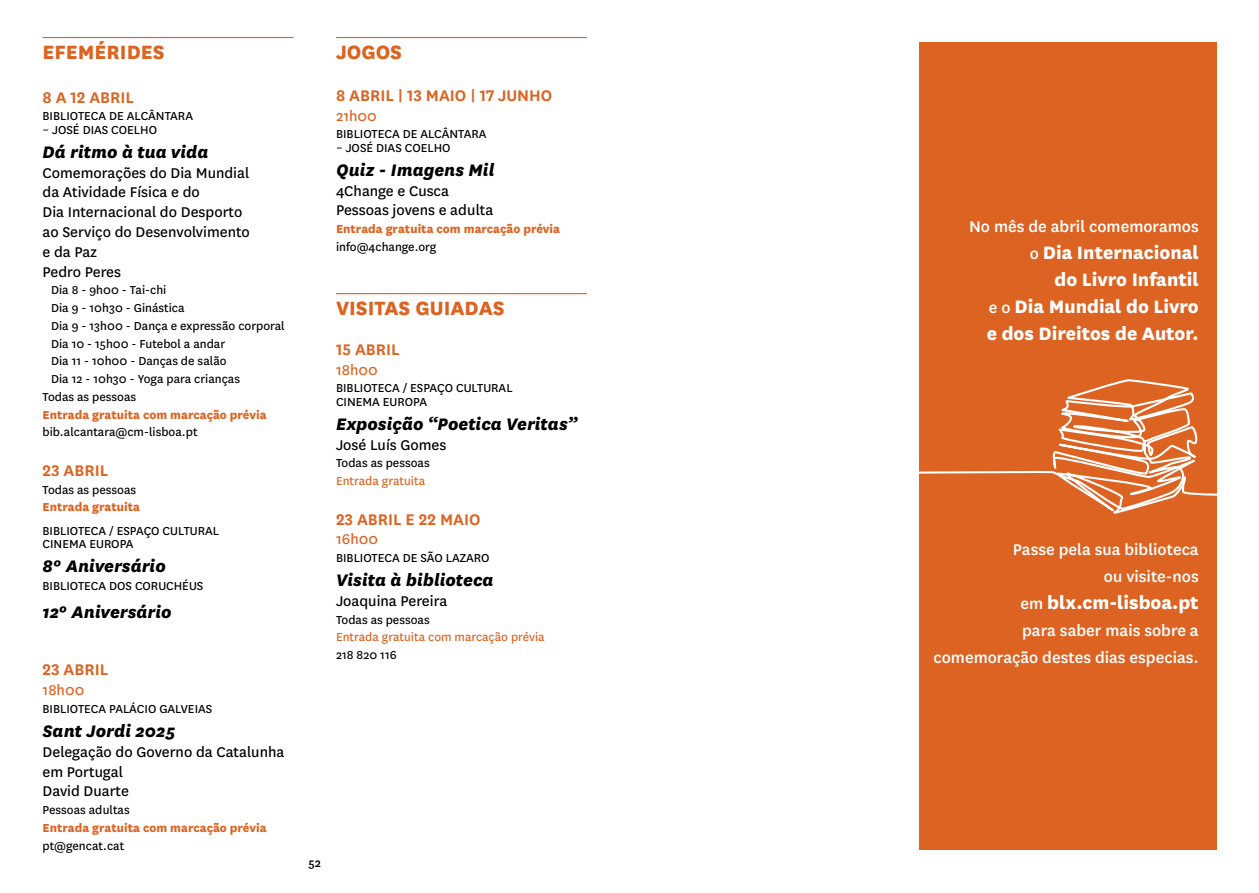
<style>
.page{position:relative;width:1259px;height:893px;background:#fff}
.page>*{position:absolute;margin:0;border:0;box-sizing:border-box;transform-origin:0 0}
.t1{font:800 22.5px "National";color:#dc6321}
.t2{font:800 21px/27px "National";color:#fff;text-align:right}
.t3{font:italic 800 19.5px "National";color:#000}
.t4{font:500 18px/27px "National";color:#fff;text-align:right}
.t5{font:600 18px "National";color:#dc6321}
.t6{font:16.5px/19.8px "National";color:#000}
.t7{font:16.5px "National";color:#dc6321}
.t8{font:13.5px/13.5px "National";color:#000}
.t9{font:800 13.5px "National";color:#dc6321}
.t10{font:13.5px "National";color:#dc6321}
.t11{font:500 13.5px "National";color:#000}
.s1{font-weight:500;font-size:18px}
</style>
<div class="page">
<hr style="left:43px;top:37px;width:250px;height:1px;background:#dc6321">
<hr style="left:336px;top:37px;width:251px;height:1px;background:#dc6321">
<hr style="left:336px;top:293px;width:251px;height:1px;background:#dc6321">
<div style="left:918px;top:43px;width:298px;height:807px;background:#dc6321"></div>
<svg style="left:918px;top:379px;width:299px;height:135px"></svg>
<h1 class="t1" style="left:43px;top:36px;width:124px">EFEMÉRIDES</h1>
<h3 class="t5" style="left:43px;top:85px;width:93px">8 A 12 ABRIL</h3>
<p class="t8" style="left:43px;top:109px;width:152px">BIBLIOTECA DE ALCÂNTARA</p>
<p class="t8" style="left:43px;top:122px;width:116px">– JOSÉ DIAS COELHO</p>
<h3 class="t3" style="left:43px;top:138px;width:167px">Dá ritmo à tua vida</h3>
<p class="t6" style="left:43px;top:162px;width:209px">Comemorações do Dia Mundial da Atividade Física e do<br>Dia Internacional do Desporto ao Serviço do Desenvolvimento e da Paz<br>Pedro Peres</p>
<p class="t8" style="left:51px;top:283px;width:117px">Dia 8 - 9h00 - Tai-chi</p>
<p class="t8" style="left:51px;top:301px;width:135px">Dia 9 - 10h30 - Ginástica</p>
<p class="t8" style="left:51px;top:318px;width:235px">Dia 9 - 13h00 - Dança e expressão corporal</p>
<p class="t8" style="left:51px;top:336px;width:176px">Dia 10 - 15h00 - Futebol a andar</p>
<p class="t8" style="left:51px;top:354px;width:177px">Dia 11 - 10h00 - Danças de salão</p>
<p class="t8" style="left:51px;top:372px;width:190px">Dia 12 - 10h30 - Yoga para crianças</p>
<p class="t8" style="left:43px;top:389px;width:95px">Todas as pessoas</p>
<p class="t9" style="left:43px;top:405px;width:226px">Entrada gratuita com marcação prévia</p>
<p class="t8" style="left:43px;top:425px;width:157px">bib.alcantara@cm-lisboa.pt</p>
<h3 class="t5" style="left:43px;top:458px;width:67px">23 ABRIL</h3>
<p class="t8" style="left:43px;top:482px;width:95px">Todas as pessoas</p>
<p class="t9" style="left:43px;top:497px;width:99px">Entrada gratuita</p>
<p class="t8" style="left:43px;top:523px;width:178px">BIBLIOTECA / ESPAÇO CULTURAL<br>CINEMA EUROPA</p>
<h3 class="t3" style="left:43px;top:553px;width:125px">8º Aniversário</h3>
<p class="t8" style="left:43px;top:578px;width:162px">BIBLIOTECA DOS CORUCHÉUS</p>
<h3 class="t3" style="left:43px;top:599px;width:131px">12º Aniversário</h3>
<h3 class="t5" style="left:43px;top:657px;width:67px">23 ABRIL</h3>
<p class="t7" style="left:43px;top:679px;width:43px">18h00</p>
<p class="t8" style="left:43px;top:701px;width:171px">BIBLIOTECA PALÁCIO GALVEIAS</p>
<h3 class="t3" style="left:43px;top:717px;width:134px">Sant Jordi 2025</h3>
<p class="t6" style="left:43px;top:741px;width:243px">Delegação do Governo da Catalunha em Portugal<br>David Duarte</p>
<p class="t8" style="left:43px;top:802px;width:89px">Pessoas adultas</p>
<p class="t9" style="left:43px;top:818px;width:226px">Entrada gratuita com marcação prévia</p>
<p class="t8" style="left:43px;top:838px;width:83px">pt@gencat.cat</p>
<h1 class="t1" style="left:336px;top:36px;width:68px">JOGOS</h1>
<h3 class="t5" style="left:336px;top:83px;width:218px">8 ABRIL | 13 MAIO | 17 JUNHO</h3>
<p class="t7" style="left:336px;top:105px;width:42px">21h00</p>
<p class="t8" style="left:336px;top:127px;width:152px">BIBLIOTECA DE ALCÂNTARA</p>
<p class="t8" style="left:336px;top:140px;width:116px">– JOSÉ DIAS COELHO</p>
<h3 class="t3" style="left:336px;top:156px;width:160px">Quiz - Imagens Mil</h3>
<p class="t6" style="left:336px;top:180px;width:159px">4Change e Cusca<br>Pessoas jovens e adulta</p>
<p class="t9" style="left:336px;top:219px;width:226px">Entrada gratuita com marcação prévia</p>
<p class="t8" style="left:336px;top:239px;width:102px">info@4change.org</p>
<h1 class="t1" style="left:336px;top:292px;width:170px">VISITAS GUIADAS</h1>
<h3 class="t5" style="left:336px;top:337px;width:65px">15 ABRIL</h3>
<p class="t7" style="left:336px;top:359px;width:43px">18h00</p>
<p class="t8" style="left:336px;top:381px;width:178px">BIBLIOTECA / ESPAÇO CULTURAL<br>CINEMA EUROPA</p>
<h3 class="t3" style="left:336px;top:410px;width:243px">Exposição “Poetica Veritas”</h3>
<p class="t6" style="left:336px;top:434px;width:112px">José Luís Gomes</p>
<p class="t8" style="left:336px;top:456px;width:95px">Todas as pessoas</p>
<p class="t10" style="left:336px;top:472px;width:91px">Entrada gratuita</p>
<h3 class="t5" style="left:336px;top:507px;width:146px">23 ABRIL E 22 MAIO</h3>
<p class="t7" style="left:336px;top:528px;width:44px">16h00</p>
<p class="t8" style="left:336px;top:551px;width:155px">BIBLIOTECA DE SÃO LAZARO</p>
<h3 class="t3" style="left:336px;top:566px;width:159px">Visita à biblioteca</h3>
<p class="t6" style="left:336px;top:590px;width:113px">Joaquina Pereira</p>
<p class="t8" style="left:336px;top:612px;width:95px">Todas as pessoas</p>
<p class="t10" style="left:336px;top:628px;width:210px">Entrada gratuita com marcação prévia</p>
<p class="t8" style="left:336px;top:648px;width:62px">218 820 116</p>
<p class="t11" style="left:308px;top:853px;width:14px">52</p>
<h3 class="t4" style="left:969px;top:212px;width:231px">No mês de abril comemoramos</h3>
<h2 class="t2" style="left:986px;top:238px;width:213px"><span class="s1">o</span> Dia Internacional<br>do Livro Infantil<br><span class="s1">e o</span> Dia Mundial do Livro e dos Direitos de Autor.</h2>
<h3 class="t4" style="left:1012px;top:535px;width:187px">Passe pela sua biblioteca ou visite-nos</h3>
<h2 class="t2" style="left:1020px;top:587px;width:180px"><span class="s1">em</span> blx.cm-lisboa.pt</h2>
<h3 class="t4" style="left:933px;top:616px;width:267px">para saber mais sobre a comemoração destes dias especias.</h3>
</div>
